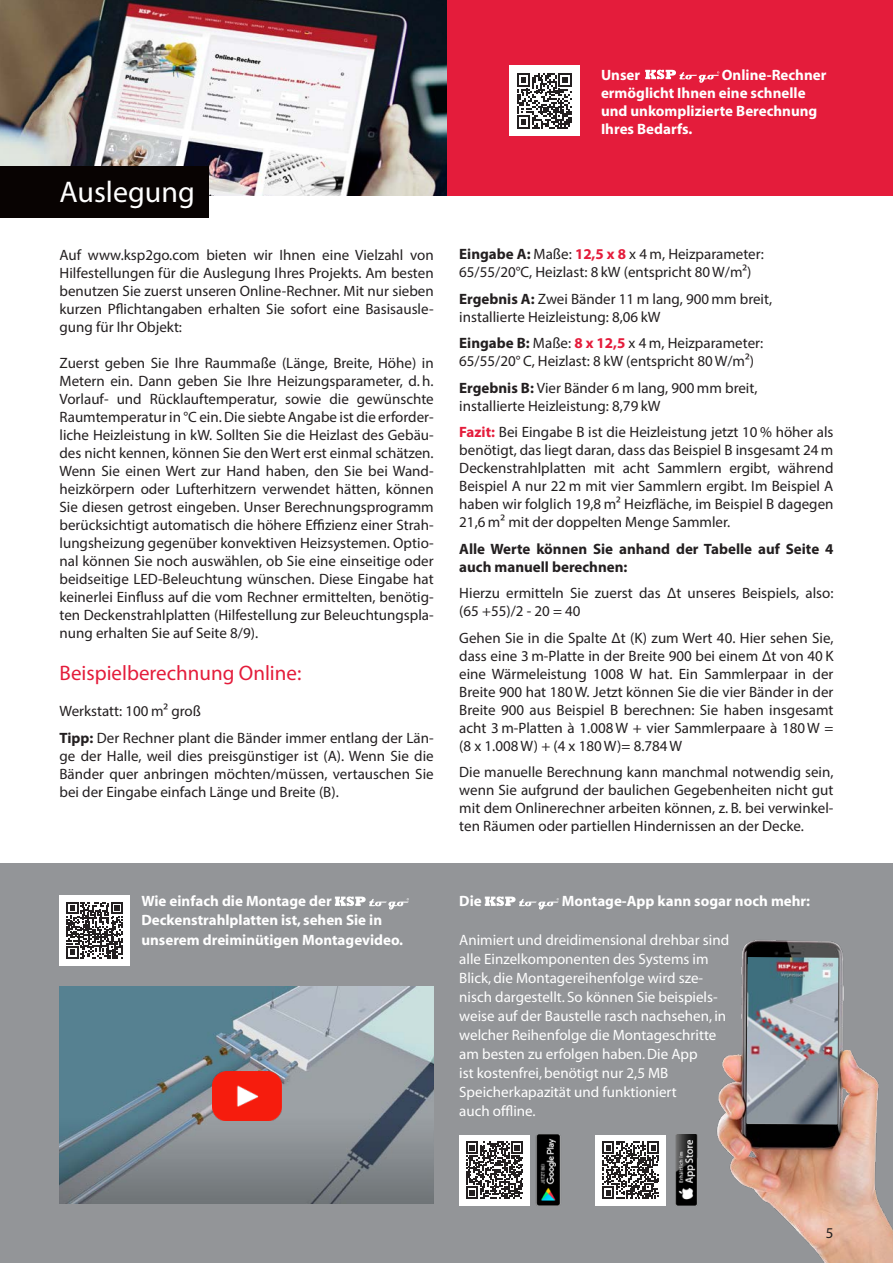
<style>
.page{position:relative;width:893px;height:1263px;background:#fff}
.page>*{position:absolute;margin:0;border:0;box-sizing:border-box;transform-origin:0 0}
.t1{font:30px "Myriad Pro";color:#fff}
.t2{font:21px "Myriad Pro";color:#e41c3b}
.t3{font:15px/18px "Myriad Pro";color:#231f20;text-align:justify}
.t4{font:15px/19px "Myriad";color:#fff}
.t5{font:700 15px/19px "Myriad";color:#fff}
.t6{font:700 15px/18px "Myriad Pro";color:#fff}
.t7{font:700 15px/18px "Myriad Pro";color:#231f20}
.s1{font-weight:700}
.s2{font-weight:700;color:#e41c3b}
</style>
<div class="page">
<img style="left:0;top:0;width:448px;height:196px">
<div style="left:448px;top:0;width:445px;height:196px;background:#e41c3b"></div>
<div style="left:0;top:167px;width:208px;height:51px;background:#080302"></div>
<svg style="left:645px;top:70px;width:74px;height:13px"></svg>
<div style="left:0;top:863px;width:893px;height:400px;background:#939598"></div>
<img style="left:60px;top:986px;width:374px;height:217px">
<svg style="left:485px;top:896px;width:74px;height:13px"></svg>
<div style="left:595px;top:1135px;width:71px;height:70px;background:#fff"></div>
<svg style="left:602px;top:1141px;width:57px;height:58px"></svg>
<div style="left:459px;top:1135px;width:71px;height:70px;background:#fff"></div>
<svg style="left:466px;top:1141px;width:57px;height:58px"></svg>
<svg style="left:335px;top:896px;width:74px;height:13px"></svg>
<div style="left:60px;top:895px;width:70px;height:70px;background:#fff"></div>
<svg style="left:66px;top:902px;width:57px;height:56px"></svg>
<div style="left:509px;top:66px;width:70px;height:70px;background:#fff"></div>
<svg style="left:517px;top:73px;width:55px;height:55px"></svg>
<img style="left:692px;top:940px;width:201px;height:323px">
<img style="left:746px;top:957px;width:92px;height:167px">
<img style="left:675px;top:1134px;width:22px;height:71px">
<img style="left:536px;top:1135px;width:25px;height:70px">
<img style="left:212px;top:1072px;width:69px;height:48px">
<h1 class="t1" style="left:60px;top:174px;width:137px">Auslegung</h1>
<p class="t3" style="left:60px;top:246px;width:376px">Auf www.ksp2go.com bieten wir Ihnen eine Vielzahl von Hilfestellungen für die Auslegung Ihres Projekts. Am besten benutzen Sie zuerst unseren Online-Rechner. Mit nur sieben kurzen Pflichtangaben erhalten Sie sofort eine Basisausle&shy;gung für Ihr Objekt:</p>
<p class="t3" style="left:60px;top:354px;width:376px">Zuerst geben Sie Ihre Raummaße (Länge, Breite, Höhe) in Metern ein. Dann geben Sie Ihre Heizungsparameter, d. h.<br>Vorlauf- und Rücklauftemperatur, sowie die gewünschte Raumtemperatur in °C ein. Die siebte Angabe ist die erforder&shy;liche Heizleistung in kW. Sollten Sie die Heizlast des Gebäu&shy;des nicht kennen, können Sie den Wert erst einmal schätzen.<br>Wenn Sie einen Wert zur Hand haben, den Sie bei Wand&shy;heizkörpern oder Lufterhitzern verwendet hätten, können Sie diesen getrost eingeben. Unser Berechnungsprogramm berücksichtigt automatisch die höhere Effizienz einer Strah&shy;lungsheizung gegenüber konvektiven Heizsystemen. Optio&shy;nal können Sie noch auswählen, ob Sie eine einseitige oder beidseitige LED-Beleuchtung wünschen. Diese Eingabe hat keinerlei Einfluss auf die vom Rechner ermittelten, benötig&shy;ten Deckenstrahlplatten (Hilfestellung zur Beleuchtungspla&shy;nung erhalten Sie auf Seite 8/9).</p>
<h2 class="t2" style="left:60px;top:660px;width:243px">Beispielberechnung Online:</h2>
<p class="t3" style="left:60px;top:697px;width:376px;line-height:26.5px">Werkstatt: 100 m² groß<br><span class="s1">Tipp:</span> Der Rechner plant die Bänder immer entlang der Län-</p>
<p class="t3" style="left:60px;top:746px;width:376px">ge der Halle, weil dies preisgünstiger ist (A). Wenn Sie die Bänder quer anbringen möchten/müssen, vertauschen Sie bei der Eingabe einfach Länge und Breite (B).</p>
<p class="t5" style="left:141px;top:892px;width:263px">Wie einfach die Montage der<br>Deckenstrahlplatten ist, sehen Sie in unserem dreiminütigen Montagevideo.</p>
<p class="t6" style="left:601px;top:65px;width:227px;text-indent:121px">Online-Rechner ermöglicht Ihnen eine schnelle und unkomplizierte Berechnung<br>Ihres Bedarfs.</p>
<p class="t6" style="left:601px;top:65px;width:41px">Unser</p>
<p class="t3" style="left:459px;top:245px;width:306px"><span class="s1">Eingabe A:</span> Maße: <span class="s2">12,5 x 8</span> x 4 m, Heizparameter:<br>65/55/20°C, Heizlast: 8 kW (entspricht 80W/m²)</p>
<p class="t3" style="left:459px;top:290px;width:314px"><span class="s1">Ergebnis A:</span> Zwei Bänder 11 m lang, 900 mm breit, installierte Heizleistung: 8,06 kW</p>
<p class="t3" style="left:459px;top:334px;width:306px"><span class="s1">Eingabe B:</span> Maße: <span class="s2">8 x 12,5</span> x 4 m, Heizparameter:<br>65/55/20° C, Heizlast: 8 kW (entspricht 80W/m²)</p>
<p class="t3" style="left:459px;top:379px;width:300px"><span class="s1">Ergebnis B:</span> Vier Bänder 6 m lang, 900 mm breit, installierte Heizleistung: 8,79 kW</p>
<p class="t3" style="left:459px;top:423px;width:376px"><span class="s2">Fazit:</span> Bei Eingabe B ist die Heizleistung jetzt 10 % höher als benötigt, das liegt daran, dass das Beispiel B insgesamt 24 m Deckenstrahlplatten mit acht Sammlern ergibt, während Beispiel A nur 22 m mit vier Sammlern ergibt. Im Beispiel A haben wir folglich 19,8 m² Heizfläche, im Beispiel B dagegen 21,6 m² mit der doppelten Menge Sammler.</p>
<p class="t7" style="left:459px;top:539px;width:376px">Alle Werte können Sie anhand der Tabelle auf Seite 4 auch manuell berechnen:</p>
<p class="t3" style="left:459px;top:584px;width:376px">Hierzu ermitteln Sie zuerst das Δt unseres Beispiels, also: (65 +55)/2 - 20 = 40</p>
<p class="t3" style="left:459px;top:629px;width:376px">Gehen Sie in die Spalte Δt (K) zum Wert 40. Hier sehen Sie, dass eine 3 m-Platte in der Breite 900 bei einem Δt von 40 K eine Wärmeleistung 1008 W hat. Ein Sammlerpaar in der Breite 900 hat 180W. Jetzt können Sie die vier Bänder in der Breite 900 aus Beispiel B berechnen: Sie haben insgesamt acht 3 m-Platten à 1.008W + vier Sammlerpaare à 180W = (8 x 1.008W) + (4 x 180W)= 8.784W</p>
<p class="t3" style="left:459px;top:763px;width:376px">Die manuelle Berechnung kann manchmal notwendig sein, wenn Sie aufgrund der baulichen Gegebenheiten nicht gut mit dem Onlinerechner arbeiten können, z. B. bei verwinkel&shy;ten Räumen oder partiellen Hindernissen an der Decke.</p>
<p class="t5" style="left:459px;top:892px;width:24px">Die</p>
<p class="t5" style="left:562px;top:892px;width:250px">Montage-App kann sogar noch mehr:</p>
<p class="t4" style="left:459px;top:931px;width:271px">Animiert und dreidimensional drehbar sind alle Einzelkomponenten des Systems im Blick, die Montagereihenfolge wird sze&shy;nisch dargestellt. So können Sie beispiels&shy;weise auf der Baustelle rasch nachsehen, in welcher Reihenfolge die Montageschritte am besten zu erfolgen haben. Die App<br>ist kostenfrei, benötigt nur 2,5 MB Speicherkapazität und funktioniert<br>auch offline.</p>
<p class="t3" style="left:826px;top:1224px;width:9px">5</p>
</div>
